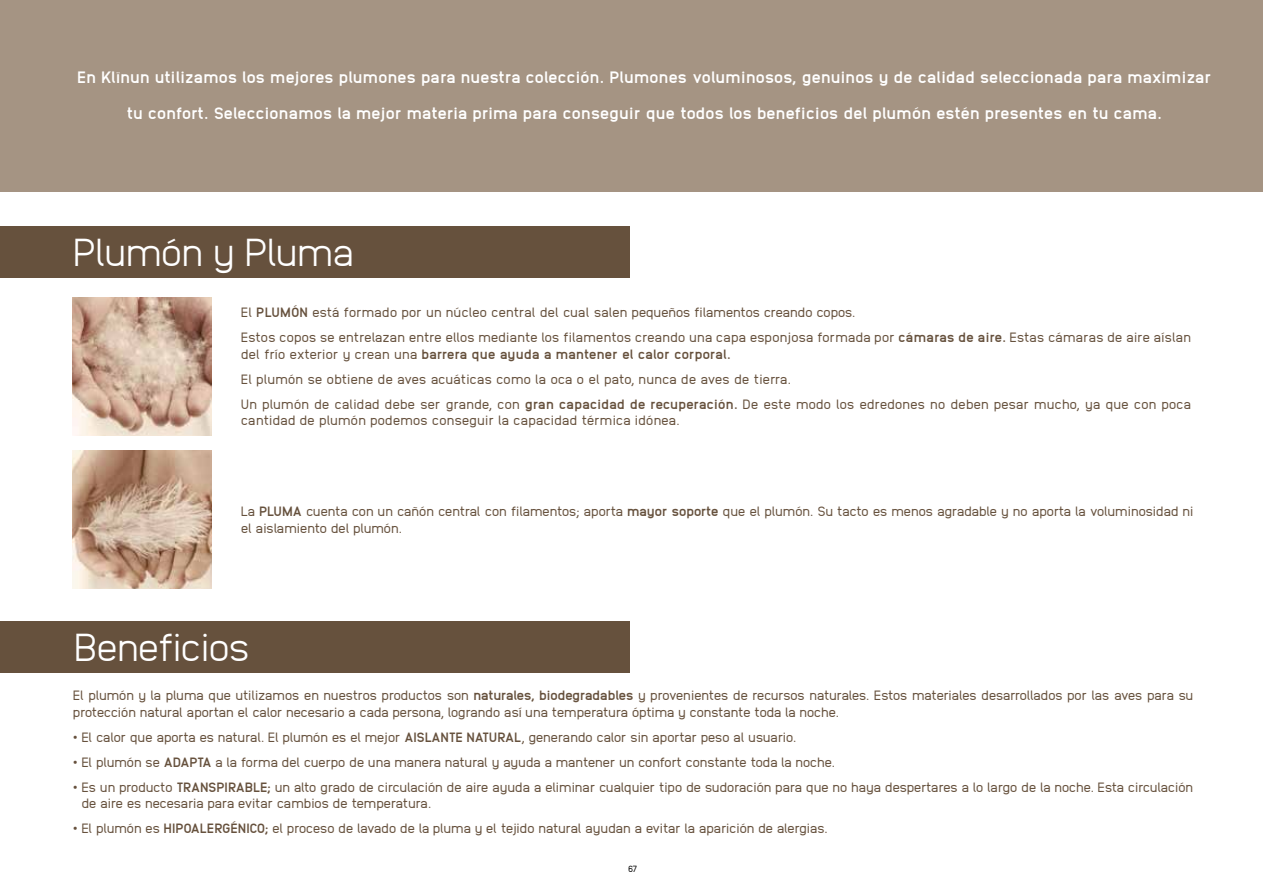
<style>
.page{position:relative;width:1263px;height:893px;background:#fff}
.page>*{position:absolute;margin:0;border:0;box-sizing:border-box;transform-origin:0 0}
.t1{font:300 39px "Anodina";letter-spacing:-.04em;color:#fff}
.t2{font:800 16.5px/36px "Anodina";letter-spacing:-.01em;color:#fff;text-align:center}
.t3{font:13.5px/16.5px "Anodina";letter-spacing:-.03em;color:#66513d}
.t4{font:13.5px/25px "Anodina";letter-spacing:-.01em;color:#66513d}
.t5{font:13.5px "Anodina";color:#66513d}
.t6{font:9px "Anodina";color:#000}
.s1{font-weight:800}
</style>
<div class="page">
<div style="left:1px;top:0;width:1262px;height:191px;background:#a59483"></div>
<img style="left:73px;top:298px;width:138px;height:138px">
<img style="left:73px;top:451px;width:138px;height:138px">
<div style="left:1px;top:226px;width:629px;height:51px;background:#66513d"></div>
<div style="left:1px;top:622px;width:629px;height:51px;background:#66513d"></div>
<p class="t2" style="left:77px;top:59px;width:1136px">En Klïnun utilizamos los mejores plumones para nuestra colección. Plumones voluminosos, genuinos y de calidad seleccionada para maximizar tu confort. Seleccionamos la mejor materia prima para conseguir que todos los beneficios del plumón estén presentes en tu cama.</p>
<h1 class="t1" style="left:73px;top:224px;width:283px">Plumón y Pluma</h1>
<p class="t3" style="left:241px;top:300px;width:952px;line-height:25px">El <span class="s1">PLUMÓN</span> está formado por un núcleo central del cual salen pequeños filamentos creando copos.<br>Estos copos se entrelazan entre ellos mediante los filamentos creando una capa esponjosa formada por <span class="s1">cámaras de aire.</span> Estas cámaras de aire aíslan</p>
<p class="t4" style="left:241px;top:341px;width:952px">del frío exterior y crean una <span class="s1">barrera que ayuda a mantener el calor corporal.<br></span>El plumón se obtiene de aves acuáticas como la oca o el pato, nunca de aves de tierra.<br>Un plumón de calidad debe ser grande, con <span class="s1">gran capacidad de recuperación.</span> De este modo los edredones no deben pesar mucho, ya que con poca</p>
<p class="t5" style="left:241px;top:411px;width:441px">cantidad de plumón podemos conseguir la capacidad térmica idónea.</p>
<p class="t3" style="left:241px;top:503px;width:954px">La <span class="s1">PLUMA</span> cuenta con un cañón central con filamentos; aporta <span class="s1">mayor soporte</span> que el plumón. Su tacto es menos agradable y no aporta la voluminosidad ni el aislamiento del plumón.</p>
<h1 class="t1" style="left:74px;top:619px;width:178px">Beneficios</h1>
<p class="t3" style="left:73px;top:687px;width:1122px">El plumón y la pluma que utilizamos en nuestros productos son <span class="s1">naturales, biodegradables</span> y provenientes de recursos naturales. Estos materiales desarrollados por las aves para su protección natural aportan el calor necesario a cada persona, logrando así una temperatura óptima y constante toda la noche.</p>
<p class="t3" style="left:73px;top:728px;width:725px">• El calor que aporta es natural. El plumón es el mejor <span class="s1">AISLANTE NATURAL</span>, generando calor sin aportar peso al usuario.</p>
<p class="t3" style="left:73px;top:753px;width:764px">• El plumón se <span class="s1">ADAPTA</span> a la forma del cuerpo de una manera natural y ayuda a mantener un confort constante toda la noche.</p>
<p class="t3" style="left:81px;top:778px;width:1113px;text-indent:-9px">• Es un producto <span class="s1">TRANSPIRABLE;</span> un alto grado de circulación de aire ayuda a eliminar cualquier tipo de sudoración para que no haya despertares a lo largo de la noche. Esta circulación de aire es necesaria para evitar cambios de temperatura.</p>
<p class="t3" style="left:73px;top:820px;width:756px">• El plumón es <span class="s1">HIPOALERGÉNICO;</span> el proceso de lavado de la pluma y el tejido natural ayudan a evitar la aparición de alergias.</p>
<p class="t6" style="left:628px;top:862px;width:11px">67</p>
</div>
